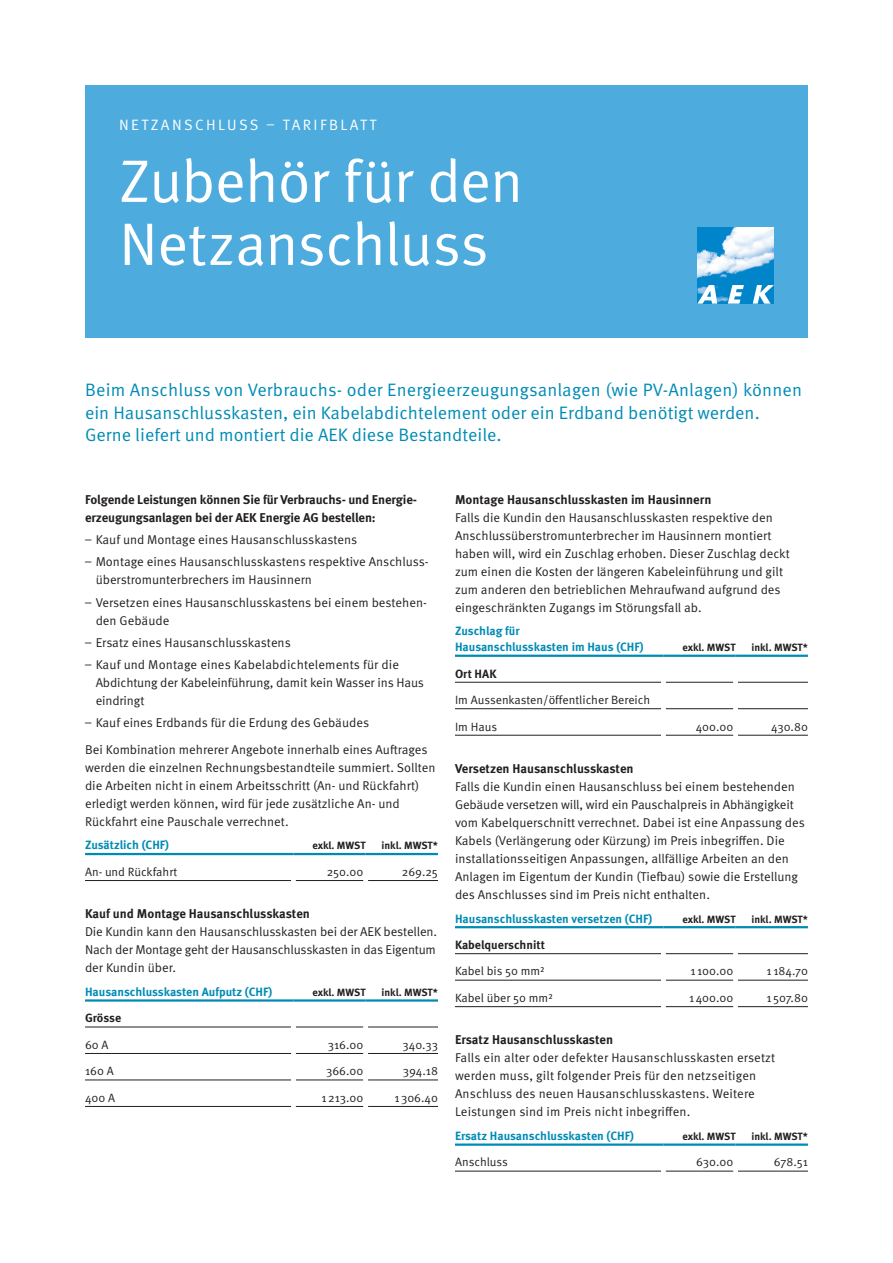
<style>
.page{position:relative;width:893px;height:1263px;background:#fff}
.page>*{position:absolute;margin:0;border:0;box-sizing:border-box;transform-origin:0 0}
.t1{font:60px/63px "Meta OT Norm";letter-spacing:-.02em;color:#fff}
.t2{font:18px/22.5px "Meta OT Norm";color:#008bb5}
.t3{font:15px "Meta OT Norm";letter-spacing:.16em;color:#fff}
.t4{font:12.75px/18px "Meta OT Norm";color:#231f20}
.t5{font:700 12.75px/18px "Meta OT";letter-spacing:-.01em;color:#231f20}
.t6{font:12px "Meta OT Norm";color:#231f20}
.t7{font:700 12px/15.8px "Meta OT";letter-spacing:-.005em;color:#008bb5}
.t8{font:700 12px "Meta OT";color:#231f20}
.t9{font:700 10.5px "Meta OT";letter-spacing:-.01em;color:#231f20}
.s1{font-family:"Klintfor BKW"}
</style>
<div class="page">
<div style="left:85px;top:85px;width:723px;height:253px;background:#4dacdd"></div>
<img style="left:697px;top:227px;width:77px;height:77px">
<svg style="left:697px;top:285px;width:20px;height:19px"></svg>
<svg style="left:728px;top:285px;width:16px;height:19px"></svg>
<svg style="left:753px;top:285px;width:21px;height:19px"></svg>
<hr style="left:85px;top:880px;width:206px;height:1px;background:#231f20">
<hr style="left:296px;top:880px;width:67px;height:1px;background:#231f20">
<hr style="left:368px;top:880px;width:70px;height:1px;background:#231f20">
<hr style="left:85px;top:853px;width:208px;height:2px;background:#008bb5">
<hr style="left:293px;top:853px;width:73px;height:2px;background:#008bb5">
<hr style="left:366px;top:853px;width:72px;height:2px;background:#008bb5">
<hr style="left:85px;top:1027px;width:206px;height:1px;background:#231f20">
<hr style="left:85px;top:1053px;width:206px;height:1px;background:#231f20">
<hr style="left:85px;top:1080px;width:206px;height:1px;background:#231f20">
<hr style="left:85px;top:1106px;width:206px;height:1px;background:#231f20">
<hr style="left:296px;top:1106px;width:67px;height:1px;background:#231f20">
<hr style="left:368px;top:1106px;width:70px;height:1px;background:#231f20">
<hr style="left:296px;top:1080px;width:67px;height:1px;background:#231f20">
<hr style="left:368px;top:1080px;width:70px;height:1px;background:#231f20">
<hr style="left:296px;top:1053px;width:67px;height:1px;background:#231f20">
<hr style="left:368px;top:1053px;width:70px;height:1px;background:#231f20">
<hr style="left:296px;top:1027px;width:67px;height:1px;background:#231f20">
<hr style="left:368px;top:1027px;width:70px;height:1px;background:#231f20">
<hr style="left:85px;top:999px;width:208px;height:3px;background:#008bb5">
<hr style="left:293px;top:999px;width:73px;height:3px;background:#008bb5">
<hr style="left:366px;top:999px;width:72px;height:3px;background:#008bb5">
<hr style="left:455px;top:682px;width:206px;height:1px;background:#231f20">
<hr style="left:455px;top:708px;width:206px;height:1px;background:#231f20">
<hr style="left:455px;top:735px;width:206px;height:1px;background:#231f20">
<hr style="left:666px;top:735px;width:67px;height:1px;background:#231f20">
<hr style="left:738px;top:735px;width:70px;height:1px;background:#231f20">
<hr style="left:666px;top:708px;width:67px;height:1px;background:#231f20">
<hr style="left:738px;top:708px;width:70px;height:1px;background:#231f20">
<hr style="left:666px;top:682px;width:67px;height:1px;background:#231f20">
<hr style="left:738px;top:682px;width:70px;height:1px;background:#231f20">
<hr style="left:455px;top:655px;width:208px;height:2px;background:#008bb5">
<hr style="left:663px;top:655px;width:73px;height:2px;background:#008bb5">
<hr style="left:736px;top:655px;width:72px;height:2px;background:#008bb5">
<hr style="left:455px;top:953px;width:206px;height:1px;background:#231f20">
<hr style="left:455px;top:980px;width:206px;height:1px;background:#231f20">
<hr style="left:455px;top:1006px;width:206px;height:1px;background:#231f20">
<hr style="left:666px;top:1006px;width:67px;height:1px;background:#231f20">
<hr style="left:738px;top:1006px;width:70px;height:1px;background:#231f20">
<hr style="left:666px;top:980px;width:67px;height:1px;background:#231f20">
<hr style="left:738px;top:980px;width:70px;height:1px;background:#231f20">
<hr style="left:666px;top:953px;width:67px;height:1px;background:#231f20">
<hr style="left:738px;top:953px;width:70px;height:1px;background:#231f20">
<hr style="left:455px;top:926px;width:208px;height:2px;background:#008bb5">
<hr style="left:663px;top:926px;width:73px;height:2px;background:#008bb5">
<hr style="left:736px;top:926px;width:72px;height:2px;background:#008bb5">
<hr style="left:455px;top:1171px;width:206px;height:1px;background:#231f20">
<hr style="left:666px;top:1171px;width:67px;height:1px;background:#231f20">
<hr style="left:738px;top:1171px;width:70px;height:1px;background:#231f20">
<hr style="left:455px;top:1143px;width:208px;height:3px;background:#008bb5">
<hr style="left:663px;top:1143px;width:73px;height:3px;background:#008bb5">
<hr style="left:736px;top:1143px;width:72px;height:3px;background:#008bb5">
<p class="t3" style="left:119px;top:116px;width:259px">NETZANSCHLUSS – TARIFBLATT</p>
<h1 class="t1" style="left:119px;top:151px;width:406px">Zubehör für den<br>Netzanschluss</h1>
<h2 class="t2" style="left:85px;top:379px;width:719px">Beim Anschluss von Verbrauchs- oder Energieerzeugungsanlagen (wie PV-Anlagen) können ein Hausanschlusskasten, ein Kabelabdichtelement oder ein Erdband benötigt werden.<br>Gerne liefert und montiert die AEK diese Bestandteile.</h2>
<p class="t5" style="left:85px;top:491px;width:333px">Folgende Leistungen können Sie für Verbrauchs- und Energie&shy;erzeugungsanlagen bei der AEK Energie AG bestellen:</p>
<p class="t4" style="left:85px;top:531px;width:274px"><span class="s1">–</span> Kauf und Montage eines Hausanschlusskastens</p>
<p class="t4" style="left:96px;top:553px;width:335px;text-indent:-11px"><span class="s1">–</span> Montage eines Hausanschlusskastens respektive Anschluss&shy;überstromunterbrechers im Hausinnern</p>
<p class="t4" style="left:96px;top:593px;width:333px;text-indent:-11px"><span class="s1">–</span> Versetzen eines Hausanschlusskastens bei einem bestehen&shy;den Gebäude</p>
<p class="t4" style="left:85px;top:634px;width:207px"><span class="s1">–</span> Ersatz eines Hausanschlusskastens</p>
<p class="t4" style="left:96px;top:656px;width:330px;text-indent:-11px"><span class="s1">–</span> Kauf und Montage eines Kabelabdichtelements für die<br>Abdichtung der Kabeleinführung, damit kein Wasser ins Haus eindringt</p>
<p class="t4" style="left:85px;top:710px;width:344px;line-height:26.5px"><span class="s1">–</span> Kauf eines Erdbands für die Erdung des Gebäudes<br>Bei Kombination mehrerer Angebote innerhalb eines Auftrages</p>
<p class="t4" style="left:85px;top:759px;width:352px">werden die einzelnen Rechnungsbestandteile summiert. Sollten die Arbeiten nicht in einem Arbeitsschritt (An- und Rückfahrt) erledigt werden können, wird für jede zusätzliche An- und Rückfahrt eine Pauschale verrechnet.</p>
<p class="t7" style="left:85px;top:838px;width:86px">Zusätzlich (CHF)</p>
<p class="t9" style="left:312px;top:839px;width:55px">exkl. MWST</p>
<p class="t9" style="left:382px;top:839px;width:58px">inkl. MWST*</p>
<p class="t6" style="left:85px;top:865px;width:94px">An- und Rückfahrt</p>
<p class="t6" style="left:327px;top:865px;width:38px">250.00</p>
<p class="t6" style="left:402px;top:865px;width:38px">269.25</p>
<p class="t5" style="left:85px;top:905px;width:226px">Kauf und Montage Hausanschlusskasten</p>
<p class="t4" style="left:85px;top:923px;width:354px;text-align:justify">Die Kundin kann den Hausanschlusskasten bei der AEK bestellen.<br>Nach der Montage geht der Hausanschlusskasten in das Eigentum der Kundin über.</p>
<p class="t7" style="left:85px;top:984px;width:189px">Hausanschlusskasten Aufputz (CHF)</p>
<p class="t9" style="left:312px;top:986px;width:55px">exkl. MWST</p>
<p class="t9" style="left:382px;top:986px;width:58px">inkl. MWST*</p>
<p class="t8" style="left:85px;top:1011px;width:38px">Grösse</p>
<p class="t6" style="left:85px;top:1038px;width:25px">60 A</p>
<p class="t6" style="left:328px;top:1038px;width:37px">316.00</p>
<p class="t6" style="left:402px;top:1038px;width:37px">340.33</p>
<p class="t6" style="left:85px;top:1064px;width:30px">160 A</p>
<p class="t6" style="left:326px;top:1064px;width:39px">366.00</p>
<p class="t6" style="left:403px;top:1064px;width:37px">394.18</p>
<p class="t6" style="left:85px;top:1091px;width:32px">400 A</p>
<p class="t6" style="left:322px;top:1091px;width:43px">1213.00</p>
<p class="t6" style="left:394px;top:1091px;width:45px">1306.40</p>
<p class="t5" style="left:455px;top:491px;width:258px">Montage Hausanschlusskasten im Hausinnern</p>
<p class="t4" style="left:455px;top:509px;width:336px">Falls die Kundin den Hausanschlusskasten respektive den Anschlussüberstromunterbrecher im Hausinnern montiert haben will, wird ein Zuschlag erhoben. Dieser Zuschlag deckt zum einen die Kosten der längeren Kabeleinführung und gilt zum anderen den betrieblichen Mehraufwand aufgrund des eingeschränkten Zugangs im Störungsfall ab.</p>
<p class="t7" style="left:455px;top:624px;width:190px">Zuschlag für<br>Hausanschlusskasten im Haus (CHF)</p>
<p class="t9" style="left:682px;top:641px;width:55px">exkl. MWST</p>
<p class="t9" style="left:752px;top:641px;width:58px">inkl. MWST*</p>
<p class="t8" style="left:455px;top:666px;width:43px">Ort HAK</p>
<p class="t6" style="left:455px;top:693px;width:197px">Im Aussenkasten/öffentlicher Bereich</p>
<p class="t6" style="left:455px;top:719px;width:44px">Im Haus</p>
<p class="t6" style="left:696px;top:719px;width:39px">400.00</p>
<p class="t6" style="left:771px;top:719px;width:38px">430.80</p>
<p class="t5" style="left:455px;top:760px;width:180px">Versetzen Hausanschlusskasten</p>
<p class="t4" style="left:455px;top:778px;width:351px">Falls die Kundin einen Hausanschluss bei einem bestehenden Gebäude versetzen will, wird ein Pauschalpreis in Abhängigkeit vom Kabelquerschnitt verrechnet. Dabei ist eine Anpassung des Kabels (Verlängerung oder Kürzung) im Preis inbegriffen. Die installationsseitigen Anpassungen, allfällige Arbeiten an den Anlagen im Eigentum der Kundin (Tiefbau) sowie die Erstellung des Anschlusses sind im Preis nicht enthalten.</p>
<p class="t7" style="left:455px;top:911px;width:199px">Hausanschlusskasten versetzen (CHF)</p>
<p class="t9" style="left:682px;top:913px;width:55px">exkl. MWST</p>
<p class="t9" style="left:752px;top:913px;width:58px">inkl. MWST*</p>
<p class="t8" style="left:455px;top:938px;width:91px">Kabelquerschnitt</p>
<p class="t6" style="left:455px;top:964px;width:91px">Kabel bis 50 mm2</p>
<p class="t6" style="left:690px;top:964px;width:44px">1 100.00</p>
<p class="t6" style="left:767px;top:964px;width:43px">1 184.70</p>
<p class="t6" style="left:455px;top:991px;width:99px">Kabel über 50 mm2</p>
<p class="t6" style="left:689px;top:991px;width:46px">1400.00</p>
<p class="t6" style="left:766px;top:991px;width:43px">1507.80</p>
<p class="t5" style="left:455px;top:1031px;width:160px">Ersatz Hausanschlusskasten</p>
<p class="t4" style="left:455px;top:1049px;width:322px">Falls ein alter oder defekter Hausanschlusskasten ersetzt werden muss, gilt folgender Preis für den netzseitigen Anschluss des neuen Hausanschlusskastens. Weitere Leistungen sind im Preis nicht inbegriffen.</p>
<p class="t7" style="left:455px;top:1128px;width:180px">Ersatz Hausanschlusskasten (CHF)</p>
<p class="t9" style="left:682px;top:1130px;width:55px">exkl. MWST</p>
<p class="t9" style="left:752px;top:1130px;width:58px">inkl. MWST*</p>
<p class="t6" style="left:455px;top:1155px;width:54px">Anschluss</p>
<p class="t6" style="left:696px;top:1155px;width:39px">630.00</p>
<p class="t6" style="left:774px;top:1155px;width:35px">678.51</p>
</div>
